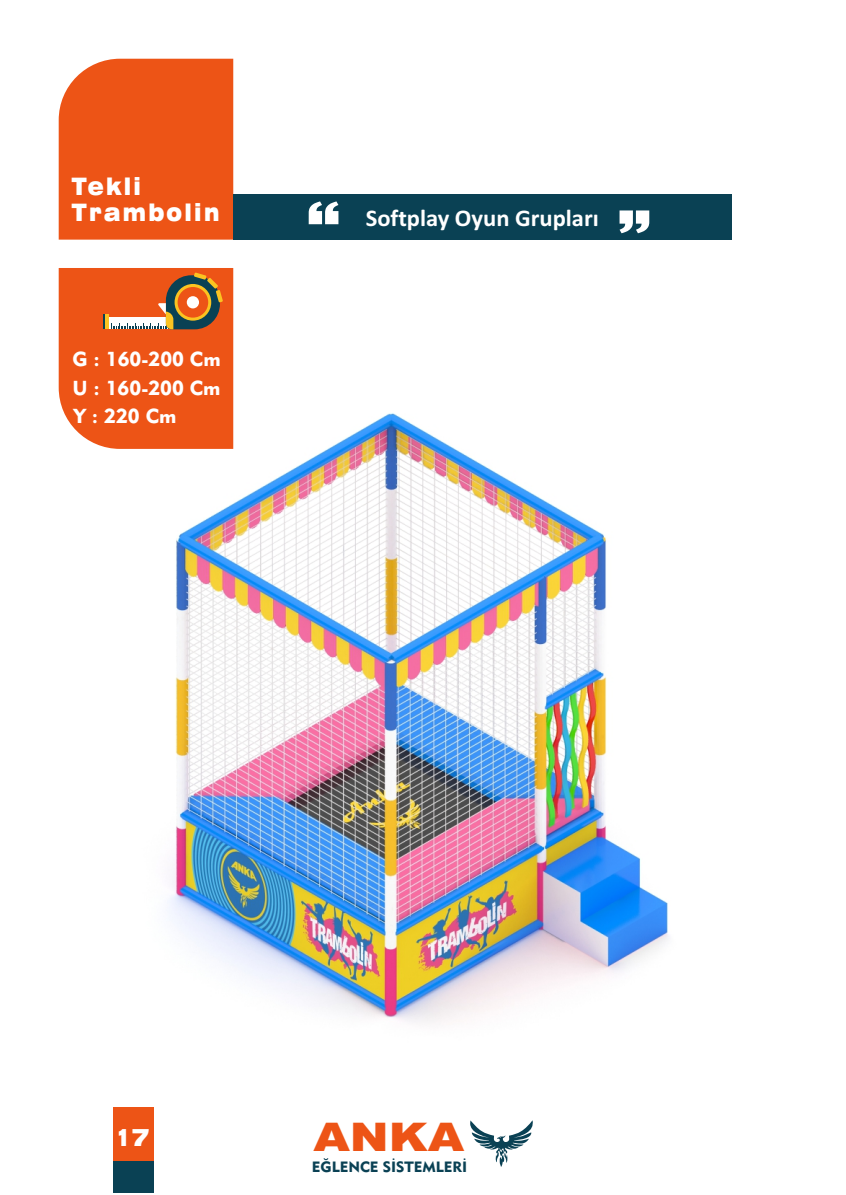
<style>
.page{position:relative;width:846px;height:1195px;background:#fff}
.page>*{position:absolute;margin:0;border:0;box-sizing:border-box;transform-origin:0 0}
.t1{font:900 39.4px "Arial";color:#ed5416;scale:1.19 1}
.t2{font:700 24px "Calibri";color:#fff}
.t3{font:900 expanded 24px/26.2px "Swiss 721 BT";letter-spacing:.125em;color:#fff;scale:.77 1}
.t4{font:900 expanded 24px "Swiss 721 BT";letter-spacing:.125em;color:#fff;scale:.76 1}
.t5{font:20px/28.6px "Geometric 415 BT Black A";color:#fff;text-align:justify}
.t6{font:14.8px "Geometric 415 BT Black A";color:#0a4154}
</style>
<div class="page">
<img style="left:167px;top:367px;width:502px;height:655px">
<div style="left:114px;top:1108px;width:40px;height:85px;background:#ed5416"></div>
<svg style="left:470px;top:1120px;width:63px;height:47px"></svg>
<div style="left:114px;top:1161px;width:40px;height:32px;background:#0a4154"></div>
<div style="left:59px;top:59px;width:174px;height:181px;background:#ed5416"></div>
<svg style="left:59px;top:268px;width:174px;height:181px;background:#e35d24"></svg>
<div style="left:233px;top:194px;width:499px;height:46px;background:#0a4154"></div>
<svg style="left:619px;top:210px;width:30px;height:23px"></svg>
<svg style="left:309px;top:201px;width:29px;height:23px"></svg>
<p class="t3" style="left:72px;top:175px;width:193px">Tekli<br>Trambolin</p>
<p class="t5" style="left:72px;top:346px;width:150px">G : 160-200 Cm U : 160-200 Cm Y : 220 Cm</p>
<p class="t2" style="left:366px;top:207px;width:235px">Softplay Oyun Grupları</p>
<p class="t4" style="left:114px;top:1127px;width:48px">17</p>
<h1 class="t1" style="left:314px;top:1122px;width:128px">ANKA</h1>
<p class="t6" style="left:312px;top:1160px;width:157px">EĞLENCE SİSTEMLERİ</p>
</div>
